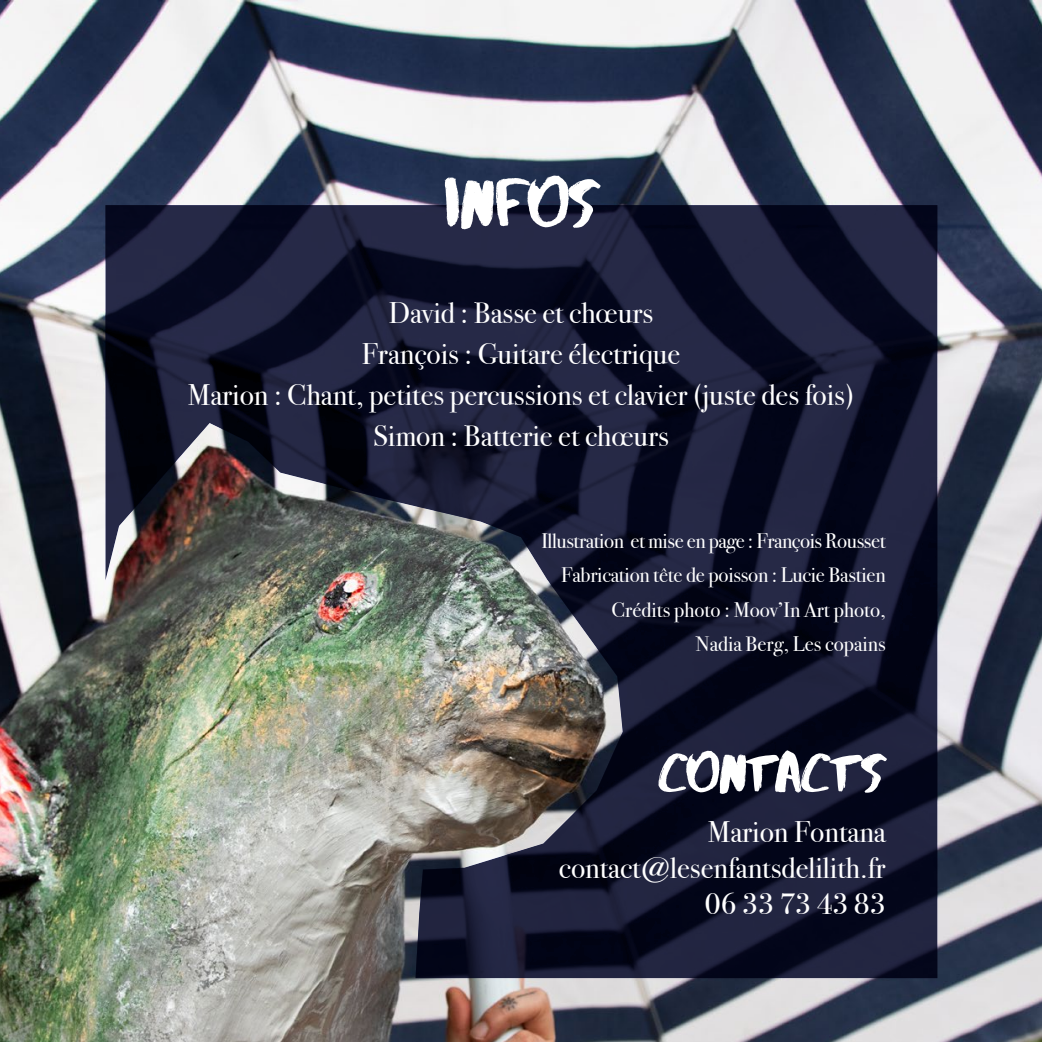
<style>
.page{position:relative;width:1042px;height:1042px;background:#fff}
.page>*{position:absolute;margin:0;border:0;box-sizing:border-box;transform-origin:0 0}
.t1{font:69.65px "Abys";letter-spacing:-.015em;color:#fff}
.t2{font:56px "Abys";letter-spacing:-.015em;color:#fff}
.t3{font:29.75px/41.1px "Bodoni Svty Two ITCTT";color:#fff;text-align:center}
.t4{font:21px/34.1px "Bodoni Svty Two ITCTT";letter-spacing:-.01em;color:#fff;text-align:right}
</style>
<div class="page">
<img style="left:0;top:0;width:1042px;height:1042px">
<img style="left:105px;top:205px;width:832px;height:773px">
<h1 class="t1" style="left:443px;top:162px;width:158px">INFOS</h1>
<p class="t3" style="left:188px;top:289px;width:668px">David : Basse et chœurs<br>François : Guitare électrique<br>Marion : Chant, petites percussions et clavier (juste des fois)<br>Simon : Batterie et chœurs</p>
<p class="t4" style="left:541px;top:522px;width:346px">Illustration et mise en page : François Rousset Fabrication tête de poisson : Lucie Bastien Crédits photo : Moov’In Art photo,<br>Nadia Berg, Les copains</p>
<h2 class="t2" style="left:657px;top:740px;width:230px">CONTACTS</h2>
<p class="t3" style="left:559px;top:811px;width:328px;line-height:35.9px;text-align:right">Marion Fontana contact@lesenfantsdelilith.fr<br>06 33 73 43 83</p>
</div>
